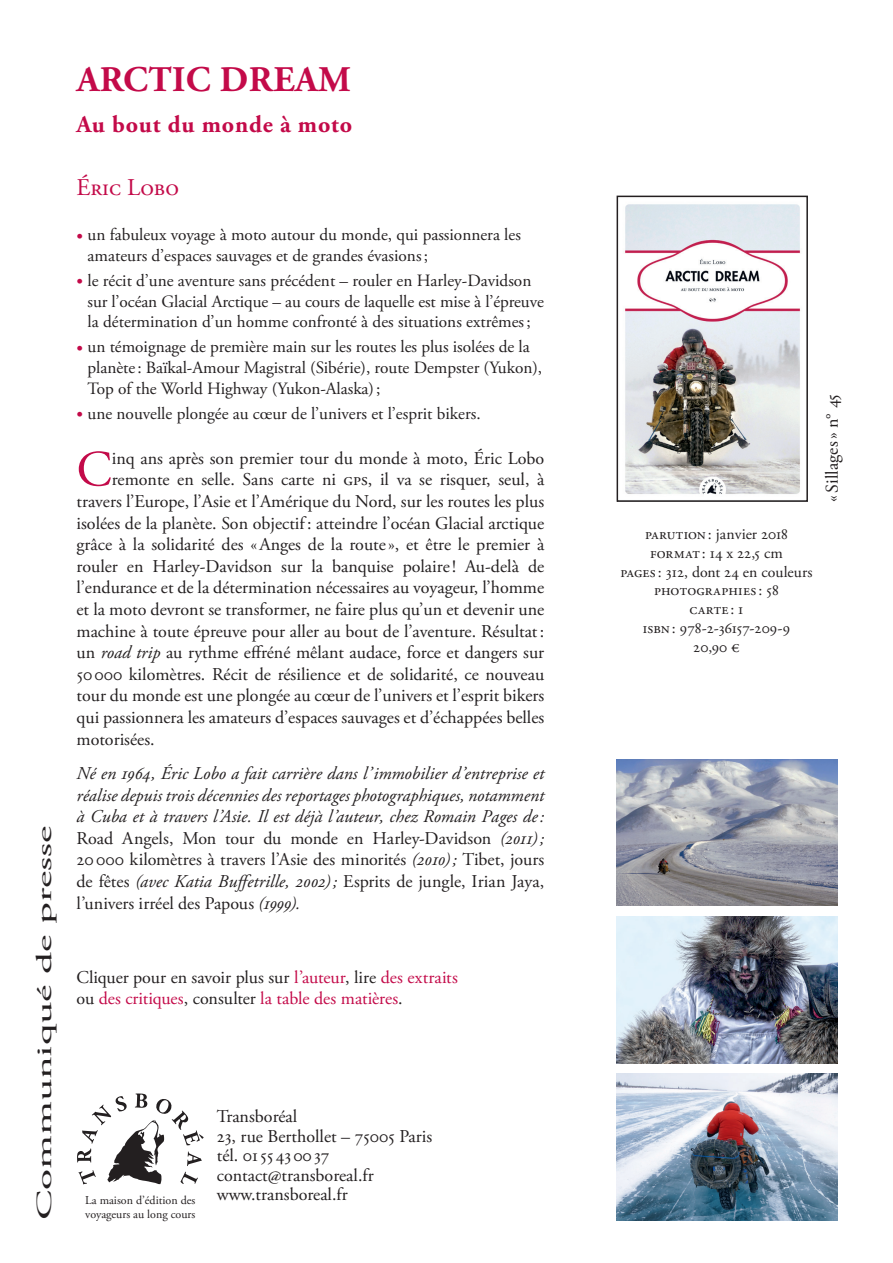
<style>
.page{position:relative;width:893px;height:1263px;background:#fff}
.page>*{position:absolute;margin:0;border:0;box-sizing:border-box;transform-origin:0 0}
.t1{font:50.55px "Adobe Garamond Pro";color:#c30a49}
.t2{font:700 36px "Adobe Garamond Pro";letter-spacing:.015em;color:#c30a49}
.t3{font:700 24px "Adobe Garamond Pro";letter-spacing:.03em;color:#c30a49}
.t4{font:24px "Adobe Garamond Pro";color:#c30a49}
.t5{font:21.6px "Adobe Garamond Pro";color:#231f20;scale:2 1}
.t6{font:18px/19.5px "Adobe Garamond Pro";color:#231f20}
.t7{font:italic 18px/21.6px "Adobe Garamond Pro";color:#231f20;text-align:justify}
.t8{font:18px/21.6px "Adobe Garamond Pro";letter-spacing:-.005em;color:#c30a49}
.t9{font:17.25px/20.7px "Adobe Garamond Pro";color:#231f20}
.t10{font:15.75px/18.9px "Adobe Garamond Pro";letter-spacing:.01em;color:#231f20;text-align:center}
.t11{font:12px/14.4px "Adobe Garamond Pro";color:#231f20}
.s1{color:#c30a49}
.s2{font-style:italic}
.s3{font-style:normal}
.s4{color:#231f20}
</style>
<div class="page">
<svg style="left:77px;top:1093px;width:127px;height:91px"></svg>
<img style="left:617px;top:1074px;width:221px;height:146px">
<img style="left:617px;top:916px;width:221px;height:147px">
<img style="left:617px;top:759px;width:221px;height:147px">
<img style="left:625px;top:204px;width:176px;height:291px">
<div style="left:617px;top:196px;width:191px;height:306px;border:2px solid #231f20"></div>
<p class="t5" style="left:31px;top:1220px;width:199px;rotate:-90deg">Communiqué de presse</p>
<h2 class="t2" style="left:77px;top:58px;width:276px">ARCTIC DREAM</h2>
<h3 class="t3" style="left:77px;top:111px;width:277px">Au bout du monde à moto</h3>
<h3 class="t4" style="left:77px;top:173px;width:104px">Éric Lobo</h3>
<p class="t9" style="left:88px;top:225px;width:435px;text-indent:-11px"><span class="s1">•</span> un fabuleux voyage à moto autour du monde, qui passionnera les amateurs d’espaces sauvages et de grandes évasions;</p>
<p class="t9" style="left:88px;top:271px;width:458px;text-indent:-11px"><span class="s1">•</span> le récit d’une aventure sans précédent – rouler en Harley-Davidson sur l’océan Glacial Arctique – au cours de laquelle est mise à l’épreuve la détermination d’un homme confronté à des situations extrêmes;</p>
<p class="t9" style="left:88px;top:337px;width:456px;text-indent:-11px"><span class="s1">•</span> un témoignage de première main sur les routes les plus isolées de la planète: Baïkal-Amour Magistral (Sibérie), route Dempster (Yukon),<br>Top of the World Highway (Yukon-Alaska);</p>
<p class="t9" style="left:77px;top:403px;width:406px"><span class="s1">•</span> une nouvelle plongée au cœur de l’univers et l’esprit bikers.</p>
<h1 class="t1" style="left:77px;top:439px;width:37px">C</h1>
<p class="t6" style="left:112px;top:449px;width:434px">inq ans après son premier tour du monde à moto, Éric Lobo</p>
<p class="t6" style="left:112px;top:471px;width:434px">remonte en selle. Sans carte ni gps, il va se risquer, seul, à</p>
<p class="t6" style="left:77px;top:492px;width:469px">travers l’Europe, l’Asie et l’Amérique du Nord, sur les routes les plus</p>
<p class="t6" style="left:77px;top:514px;width:469px">isolées de la planète. Son objectif: atteindre l’océan Glacial arctique</p>
<p class="t6" style="left:77px;top:535px;width:469px">grâce à la solidarité des «Anges de la route», et être le premier à</p>
<p class="t6" style="left:77px;top:557px;width:469px">rouler en Harley-Davidson sur la banquise polaire! Au-delà de</p>
<p class="t6" style="left:77px;top:579px;width:469px">l’endurance et de la détermination nécessaires au voyageur, l’homme</p>
<p class="t6" style="left:77px;top:600px;width:469px">et la moto devront se transformer, ne faire plus qu’un et devenir une</p>
<p class="t6" style="left:77px;top:622px;width:469px">machine à toute épreuve pour aller au bout de l’aventure. Résultat:</p>
<p class="t6" style="left:77px;top:643px;width:469px">un <span class="s2">road trip</span> au rythme effréné mêlant audace, force et dangers sur</p>
<p class="t6" style="left:77px;top:665px;width:469px">50000 kilomètres. Récit de résilience et de solidarité, ce nouveau</p>
<p class="t6" style="left:77px;top:687px;width:469px">tour du monde est une plongée au cœur de l’univers et l’esprit bikers</p>
<p class="t6" style="left:77px;top:708px;width:469px">qui passionnera les amateurs d’espaces sauvages et d’échappées belles</p>
<p class="t6" style="left:77px;top:730px;width:80px">motorisées.</p>
<p class="t7" style="left:77px;top:763px;width:469px">Né en 1964, Éric Lobo a fait carrière dans l’immobilier d’entreprise et réalise depuis trois décennies des reportages photographiques, notamment à Cuba et à travers l’Asie. Il est déjà l’auteur, chez Romain Pages de:<br><span class="s3">Road Angels, Mon tour du monde en Harley-Davidson</span> (2011); <span class="s3">20000 kilomètres à travers l’Asie des minorités</span> (2010); <span class="s3">Tibet, jours de fêtes</span> (avec Katia Buffetrille, 2002); <span class="s3">Esprits de jungle, Irian Jaya, l’univers irréel des Papous</span> (1999).</p>
<p class="t8" style="left:77px;top:967px;width:383px"><span class="s4">Cliquer pour en savoir plus sur</span> l’auteur<span class="s4">, lire</span> des extraits <span class="s4">ou</span> des critiques<span class="s4">, consulter</span> la table des matières<span class="s4">.</span></p>
<p class="t11" style="left:85px;top:1193px;width:112px">La maison d’édition des voyageurs au long cours</p>
<p class="t6" style="left:217px;top:1107px;width:217px">Transboréal<br>23, rue Berthollet – 75005 Paris tél. 0155 430037 contact@transboreal.fr www.transboreal.fr</p>
<p class="t10" style="left:620px;top:525px;width:194px">parution: janvier 2018 format : 14 x 22,5 cm<br>pages: 312, dont 24 en couleurs photographies: 58<br>carte: 1<br>isbn: 978-2-36157-209-9<br>20,90 €</p>
<p class="t6" style="left:823px;top:502px;width:109px;rotate:-90deg">« Sillages» n° 45</p>
</div>
